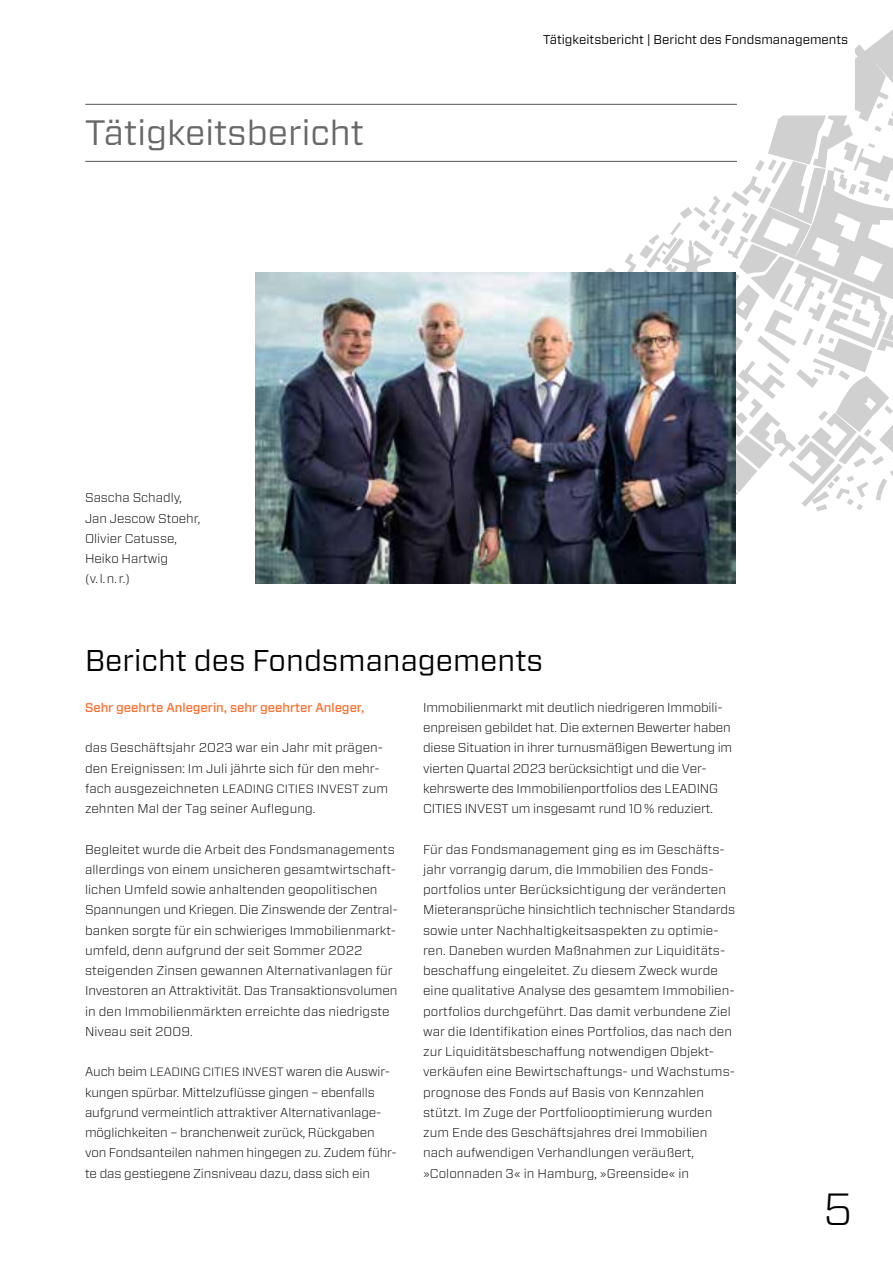
<style>
.page{position:relative;width:893px;height:1263px;background:#fff}
.page>*{position:absolute;margin:0;border:0;box-sizing:border-box;transform-origin:0 0}
.t1{font:300 45px "Forza";color:#000}
.t2{font:35.25px "Forza";color:#686867}
.t3{font:30px "Forza";color:#000}
.t4{font:300 12.75px/20.2px "Forza";letter-spacing:.005em;color:#000}
.t5{font:12.75px "Forza";color:#000}
.t6{font:500 12.75px "Forza";color:#ff6d2d}
.s1{font-size:12px}
</style>
<div class="page">
<svg style="left:597px;top:29px;width:296px;height:255px"></svg>
<svg style="left:736px;top:284px;width:157px;height:227px"></svg>
<img style="left:255px;top:272px;width:481px;height:311px">
<hr style="left:85px;top:104px;width:652px;height:1px;background:#686867">
<hr style="left:85px;top:161px;width:652px;height:1px;background:#686867">
<h2 class="t2" style="left:85px;top:108px;width:280px">Tätigkeitsbericht</h2>
<p class="t4" style="left:85px;top:487px;width:117px">Sascha Schadly,<br>Jan Jescow Stoehr,<br>Olivier Catusse,<br>Heiko Hartwig<br>(v. l. n. r.)</p>
<p class="t5" style="left:543px;top:31px;width:307px">Tätigkeitsbericht | Bericht des Fondsmanagements</p>
<h3 class="t3" style="left:85px;top:640px;width:460px">Bericht des Fondsmanagements</h3>
<p class="t6" style="left:85px;top:699px;width:281px">Sehr geehrte Anlegerin, sehr geehrter Anleger,</p>
<p class="t4" style="left:85px;top:737px;width:305px">das Geschäftsjahr 2023 war ein Jahr mit prägen&shy;den Ereignissen: Im Juli jährte sich für den mehr&shy;fach ausgezeichneten <span class="s1">LEADING CITIES INVEST</span> zum zehnten Mal der Tag seiner Auflegung.</p>
<p class="t4" style="left:85px;top:838px;width:314px">Begleitet wurde die Arbeit des Fondsmanagements allerdings von einem unsicheren gesamtwirtschaft&shy;lichen Umfeld sowie anhaltenden geopolitischen Spannungen und Kriegen. Die Zinswende der Zentral&shy;banken sorgte für ein schwieriges Immobilienmarkt&shy;umfeld, denn aufgrund der seit Sommer 2022 steigenden Zinsen gewannen Alternativanlagen für Investoren an Attraktivität. Das Transaktionsvolumen in den Immobilienmärkten erreichte das niedrigste Niveau seit 2009.</p>
<p class="t4" style="left:85px;top:1061px;width:313px">Auch beim <span class="s1">LEADING CITIES INVEST</span> waren die Auswir&shy;kungen spürbar. Mittelzuflüsse gingen – ebenfalls aufgrund vermeintlich attraktiver Alternativanlage&shy;möglichkeiten – branchenweit zurück, Rückgaben von Fondsanteilen nahmen hingegen zu. Zudem führ&shy;te das gestiegene Zinsniveau dazu, dass sich ein</p>
<p class="t4" style="left:423px;top:697px;width:311px">Immobilienmarkt mit deutlich niedrigeren Immobili&shy;enpreisen gebildet hat. Die externen Bewerter haben diese Situation in ihrer turnusmäßigen Bewertung im vierten Quartal 2023 berücksichtigt und die Ver&shy;kehrswerte des Immobilienportfolios des LEADING CITIES INVEST um insgesamt rund 10 % reduziert.</p>
<p class="t4" style="left:423px;top:838px;width:314px">Für das Fondsmanagement ging es im Geschäfts&shy;jahr vorrangig darum, die Immobilien des Fonds&shy;portfolios unter Berücksichtigung der veränderten Mieteransprüche hinsichtlich technischer Standards sowie unter Nachhaltigkeitsaspekten zu optimie&shy;ren. Daneben wurden Maßnahmen zur Liquiditäts&shy;beschaffung eingeleitet. Zu diesem Zweck wurde eine qualitative Analyse des gesamtem Immobilien&shy;portfolios durchgeführt. Das damit verbundene Ziel war die Identifikation eines Portfolios, das nach den zur Liquiditätsbeschaffung notwendigen Objekt&shy;verkäufen eine Bewirtschaftungs- und Wachstums&shy;prognose des Fonds auf Basis von Kennzahlen stützt. Im Zuge der Portfoliooptimierung wurden zum Ende des Geschäftsjahres drei Immobilien nach aufwendigen Verhandlungen veräußert, »Colonnaden 3« in Hamburg, »Greenside« in</p>
<h1 class="t1" style="left:823px;top:1178px;width:31px">5</h1>
</div>
